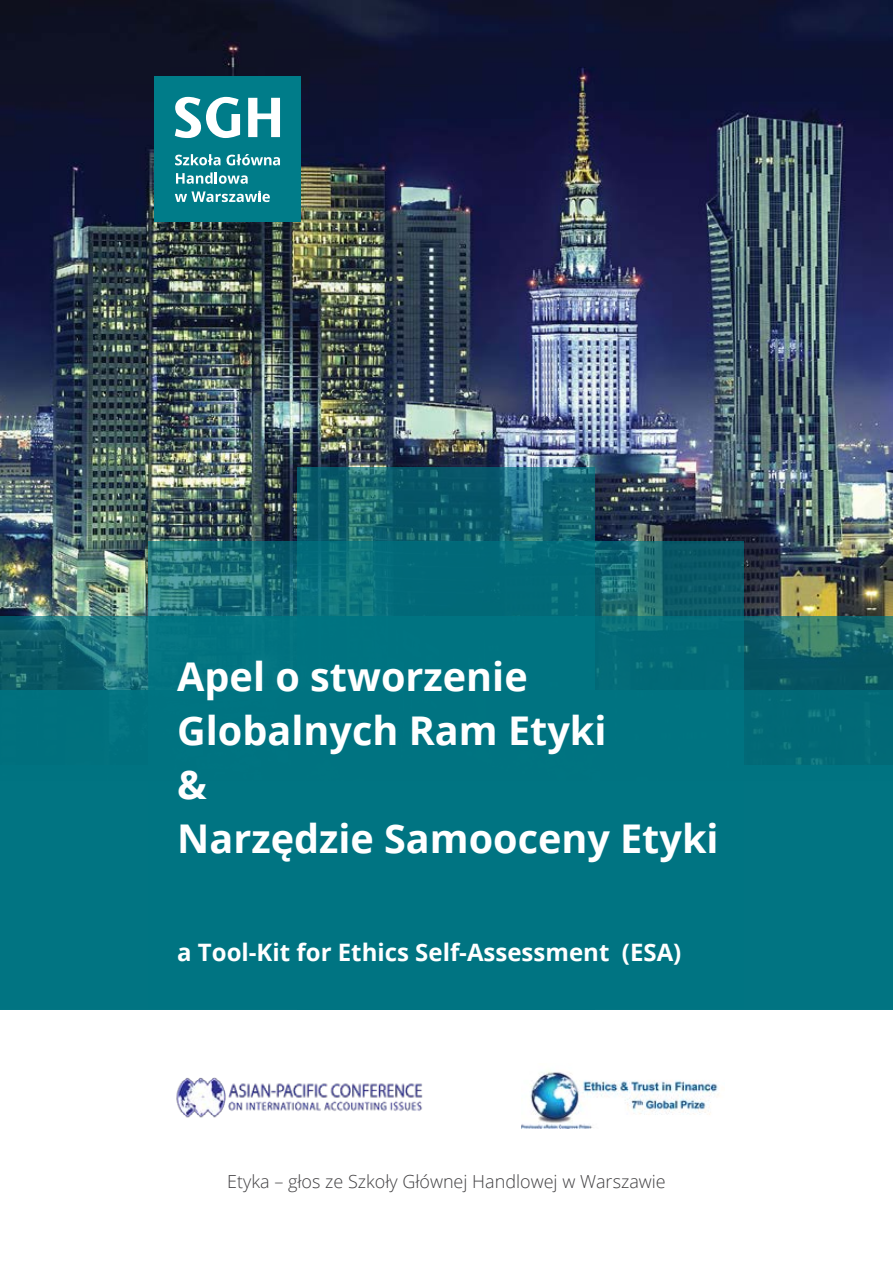
<style>
.page{position:relative;width:893px;height:1263px;background:#fff}
.page>*{position:absolute;margin:0;border:0;box-sizing:border-box;transform-origin:0 0}
.t1{font:700 39.6px/54px "Open Sans";color:#fff}
.t2{font:700 24px "Open Sans";color:#fff}
.t3{font:300 18px "Open Sans";color:#414042}
</style>
<div class="page">
<img style="left:0;top:0;width:893px;height:616px">
<svg style="left:298px;top:467px;width:297px;height:74px;background:#136472"></svg>
<svg style="left:149px;top:541px;width:595px;height:75px;background:#196a74"></svg>
<svg style="left:0;top:616px;width:893px;height:74px;background:#17676e"></svg>
<svg style="left:298px;top:541px;width:297px;height:75px;background:#046c7a"></svg>
<div style="left:149px;top:616px;width:595px;height:74px;background:#026977"></div>
<div style="left:0;top:690px;width:893px;height:319px;background:#026977"></div>
<div style="left:298px;top:616px;width:297px;height:393px;background:#007482"></div>
<div style="left:149px;top:690px;width:595px;height:319px;background:#007482"></div>
<div style="left:0;top:765px;width:893px;height:244px;background:#007482"></div>
<div style="left:0;top:690px;width:149px;height:75px;background:#007482"></div>
<div style="left:149px;top:616px;width:149px;height:74px;background:#007482"></div>
<img style="left:522px;top:1071px;width:197px;height:58px">
<img style="left:176px;top:1077px;width:247px;height:41px">
<div style="left:154px;top:77px;width:146px;height:145px;background:#007c89"></div>
<svg style="left:175px;top:97px;width:65px;height:41px"></svg>
<svg style="left:248px;top:98px;width:32px;height:39px"></svg>
<svg style="left:176px;top:172px;width:72px;height:12px"></svg>
<svg style="left:175px;top:191px;width:95px;height:11px"></svg>
<svg style="left:175px;top:154px;width:45px;height:11px"></svg>
<svg style="left:227px;top:154px;width:53px;height:11px"></svg>
<p class="t1" style="left:177px;top:648px;width:543px">Apel o stworzenie<br>Globalnych Ram Etyki<br>&amp;<br>Narzędzie Samooceny Etyki</p>
<p class="t2" style="left:177px;top:935px;width:506px">a Tool-Kit for Ethics Self-Assessment (ESA)</p>
<p class="t3" style="left:227px;top:1169px;width:440px">Etyka – głos ze Szkoły Głównej Handlowej w Warszawie</p>
</div>
